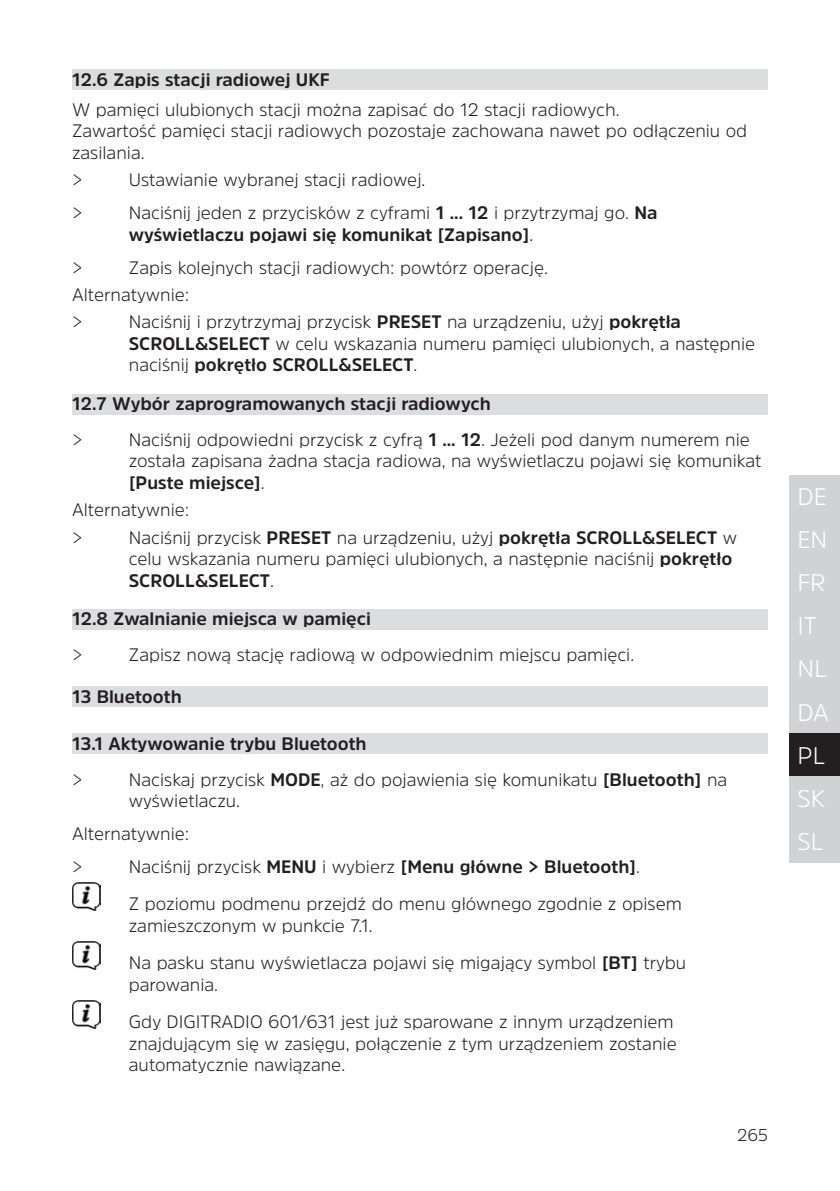
<style>
.page{position:relative;width:840px;height:1191px;background:#fff}
.page>*{position:absolute;margin:0;border:0;box-sizing:border-box;transform-origin:0 0}
.t1{font:300 24px/43px "Amsi Pro";color:#fff}
.Einzug{font:300 18px/21.6px "Amsi Pro";color:#231f20}
.Hinweis{font:300 18px/21.6px "Amsi Pro";color:#231f20}
.Einzug-2{font:700 18px "Amsi Pro";color:#231f20}
.t2{font:300 17px "Amsi Pro";color:#231f20}
.s1{font-weight:700}
.s2{font-weight:300}
</style>
<div class="page">
<div style="left:788px;top:518px;width:51px;height:43px;background:#d1d2d4"></div>
<div style="left:788px;top:561px;width:51px;height:43px;background:#d1d2d4"></div>
<div style="left:788px;top:604px;width:51px;height:43px;background:#d1d2d4"></div>
<div style="left:788px;top:647px;width:51px;height:43px;background:#d1d2d4"></div>
<div style="left:788px;top:690px;width:51px;height:43px;background:#d1d2d4"></div>
<div style="left:788px;top:733px;width:51px;height:43px;background:#231f20"></div>
<div style="left:788px;top:776px;width:51px;height:43px;background:#d1d2d4"></div>
<div style="left:788px;top:819px;width:51px;height:43px;background:#d1d2d4"></div>
<div style="left:788px;top:475px;width:51px;height:43px;background:#d1d2d4"></div>
<div style="left:72px;top:69px;width:695px;height:21px;background:#dcdddf"></div>
<div style="left:72px;top:394px;width:695px;height:20px;background:#dcdddf"></div>
<div style="left:72px;top:609px;width:695px;height:21px;background:#dcdddf"></div>
<div style="left:72px;top:686px;width:695px;height:21px;background:#dcdddf"></div>
<div style="left:72px;top:733px;width:695px;height:21px;background:#dcdddf"></div>
<img style="left:72px;top:882px;width:28px;height:28px">
<img style="left:72px;top:941px;width:28px;height:28px">
<img style="left:72px;top:1000px;width:28px;height:28px">
<p class="Einzug-2" style="left:72px;top:67px;width:259px">12.6 Zapis stacji radiowej UKF</p>
<p class="Einzug" style="left:72px;top:98px;width:548px">W pamięci ulubionych stacji można zapisać do 12 stacji radiowych.</p>
<p class="Einzug" style="left:72px;top:120px;width:676px">Zawartość pamięci stacji radiowych pozostaje zachowana nawet po odłączeniu od zasilania.</p>
<p class="Einzug" style="left:72px;top:168px;width:12px">&gt;</p>
<p class="Einzug" style="left:129px;top:168px;width:298px">Ustawianie wybranej stacji radiowej.</p>
<p class="Einzug" style="left:72px;top:201px;width:12px">&gt;</p>
<p class="Einzug" style="left:129px;top:201px;width:530px">Naciśnij jeden z przycisków z cyframi <span class="s1">1 ... 12</span> i przytrzymaj go. <span class="s1">Na wyświetlaczu pojawi się komunikat [Zapisano]</span>.</p>
<p class="Einzug" style="left:72px;top:256px;width:12px">&gt;</p>
<p class="Einzug" style="left:129px;top:256px;width:420px">Zapis kolejnych stacji radiowych: powtórz operację.</p>
<p class="Einzug" style="left:72px;top:283px;width:119px">Alternatywnie:</p>
<p class="Einzug" style="left:72px;top:310px;width:12px">&gt;</p>
<p class="Einzug" style="left:129px;top:310px;width:627px">Naciśnij i przytrzymaj przycisk <span class="s1">PRESET</span> na urządzeniu, użyj <span class="s1">pokrętła<br>SCROLL&amp;SELECT</span> w celu wskazania numeru pamięci ulubionych, a następnie naciśnij <span class="s1">pokrętło SCROLL&amp;SELECT</span>.</p>
<p class="Einzug-2" style="left:72px;top:391px;width:420px">12.7 Wybór zaprogramowanych stacji radiowych</p>
<p class="Einzug" style="left:72px;top:428px;width:12px">&gt;</p>
<p class="Einzug" style="left:129px;top:428px;width:633px">Naciśnij odpowiedni przycisk z cyfrą <span class="s1">1 ... 12</span>. Jeżeli pod danym numerem nie została zapisana żadna stacja radiowa, na wyświetlaczu pojawi się komunikat <span class="s1">[Puste miejsce]</span>.</p>
<p class="Einzug" style="left:72px;top:499px;width:119px">Alternatywnie:</p>
<p class="Einzug" style="left:72px;top:526px;width:12px">&gt;</p>
<p class="Einzug" style="left:129px;top:526px;width:609px">Naciśnij przycisk <span class="s1">PRESET</span> na urządzeniu, użyj <span class="s1">pokrętła SCROLL&amp;SELECT</span> w celu wskazania numeru pamięci ulubionych, a następnie naciśnij <span class="s1">pokrętło<br>SCROLL&amp;SELECT</span>.</p>
<p class="Einzug-2" style="left:72px;top:607px;width:300px">12.8 Zwalnianie miejsca w pamięci</p>
<p class="Einzug" style="left:72px;top:643px;width:12px">&gt;</p>
<p class="Einzug" style="left:129px;top:643px;width:506px">Zapisz nową stację radiową w odpowiednim miejscu pamięci.</p>
<p class="Einzug-2" style="left:72px;top:684px;width:111px">13 Bluetooth</p>
<p class="Einzug-2" style="left:72px;top:731px;width:296px">13.1 Aktywowanie trybu Bluetooth</p>
<p class="Einzug" style="left:72px;top:768px;width:12px">&gt;</p>
<p class="Einzug" style="left:129px;top:768px;width:599px">Naciskaj przycisk <span class="s1">MODE</span>, aż do pojawienia się komunikatu <span class="s1">[Bluetooth]</span> na wyświetlaczu.</p>
<p class="Einzug" style="left:72px;top:822px;width:119px">Alternatywnie:</p>
<p class="Einzug" style="left:72px;top:855px;width:12px">&gt;</p>
<p class="Einzug-2" style="left:129px;top:854px;width:512px"><span class="s2">Naciśnij przycisk</span> MENU <span class="s2">i wybierz</span> [Menu główne &gt; Bluetooth]<span class="s2">.</span></p>
<p class="Hinweis" style="left:129px;top:892px;width:554px">Z poziomu podmenu przejdź do menu głównego zgodnie z opisem zamieszczonym w punkcie 7.1.</p>
<p class="Hinweis" style="left:129px;top:951px;width:558px">Na pasku stanu wyświetlacza pojawi się migający symbol <span class="s1">[BT]</span> trybu parowania.</p>
<p class="Hinweis" style="left:129px;top:1010px;width:549px">Gdy DIGITRADIO 601/631 jest już sparowane z innym urządzeniem znajdującym się w zasięgu, połączenie z tym urządzeniem zostanie automatycznie nawiązane.</p>
<p class="t2" style="left:736px;top:1123px;width:32px">265</p>
<h1 class="t1" style="left:797px;top:474px;width:33px">DE<br>EN<br>FR<br>IT<br>NL<br>DA<br>PL<br>SK<br>SL</h1>
</div>
